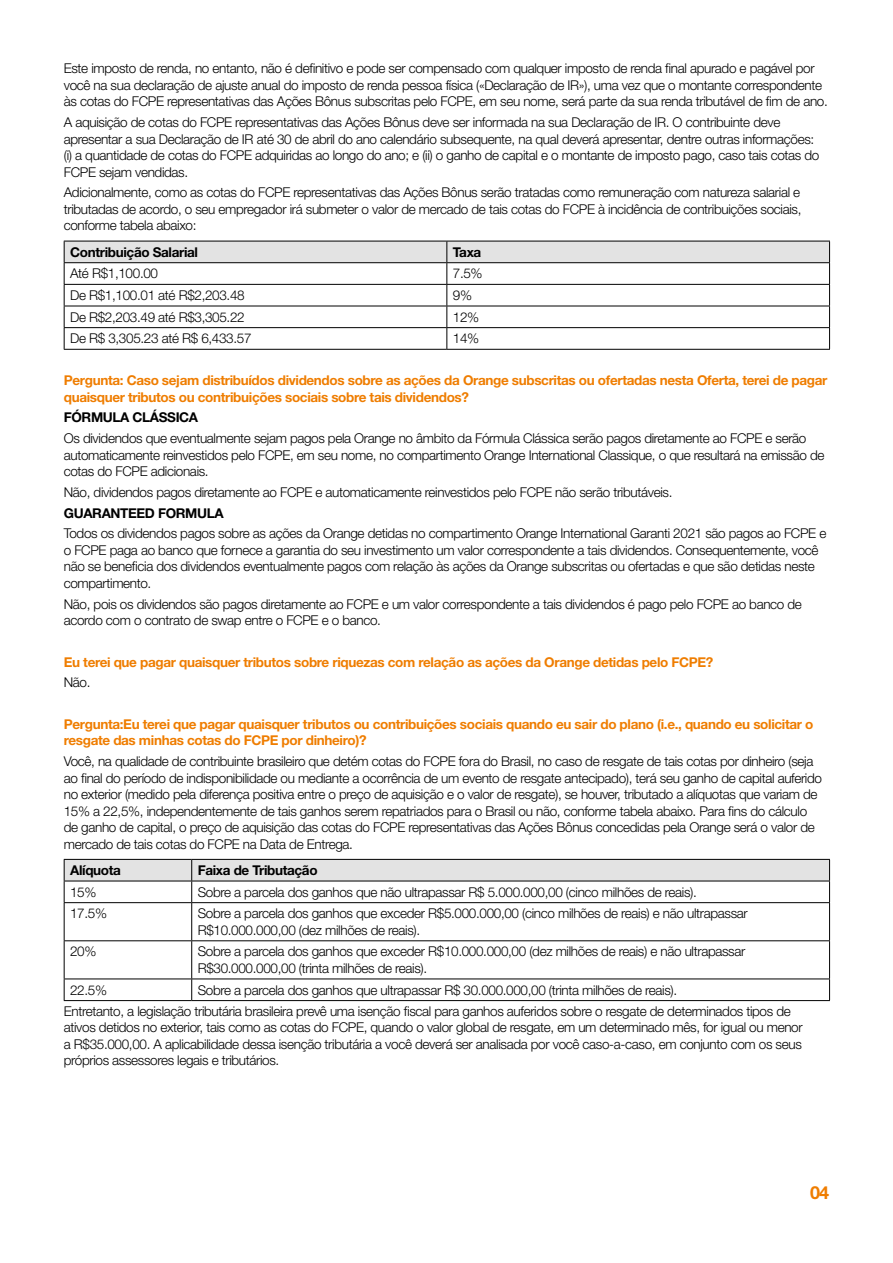
<style>
.page{position:relative;width:893px;height:1263px;background:#fff}
.page>*{position:absolute;margin:0;border:0;box-sizing:border-box;transform-origin:0 0}
.t1{font:700 18px "Helvetica Neue LT Std";color:#ef7d00}
.t2{font:300 13.5px/16.5px "Helvetica Neue LT Std";letter-spacing:-.025em;color:#000}
.t3{font:700 13.5px/16.5px "Helvetica Neue LT Std";letter-spacing:-.025em;color:#ef7d00}
.t4{font:700 13.5px "Helvetica Neue LT Std";letter-spacing:-.025em;color:#000}
</style>
<div class="page">
<svg style="left:64px;top:241px;width:766px;height:108px"></svg>
<hr style="left:64px;top:349px;width:383px;height:1px;background:#000">
<hr style="left:447px;top:349px;width:383px;height:1px;background:#000">
<svg style="left:64px;top:859px;width:766px;height:43px"></svg>
<hr style="left:64px;top:902px;width:128px;height:1px;background:#000">
<hr style="left:64px;top:903px;width:1px;height:37px;background:#000">
<hr style="left:192px;top:902px;width:638px;height:1px;background:#000">
<hr style="left:191px;top:903px;width:1px;height:37px;background:#000">
<hr style="left:829px;top:903px;width:1px;height:37px;background:#000">
<hr style="left:64px;top:940px;width:128px;height:1px;background:#000">
<hr style="left:64px;top:941px;width:1px;height:37px;background:#000">
<hr style="left:192px;top:940px;width:638px;height:1px;background:#000">
<hr style="left:191px;top:941px;width:1px;height:37px;background:#000">
<hr style="left:829px;top:941px;width:1px;height:37px;background:#000">
<hr style="left:64px;top:978px;width:128px;height:1px;background:#000">
<svg style="left:64px;top:979px;width:1px;height:21px"></svg>
<hr style="left:192px;top:978px;width:638px;height:1px;background:#000">
<svg style="left:191px;top:979px;width:1px;height:21px"></svg>
<svg style="left:829px;top:979px;width:1px;height:21px"></svg>
<hr style="left:64px;top:1000px;width:128px;height:1px;background:#000">
<hr style="left:192px;top:1000px;width:638px;height:1px;background:#000">
<p class="t2" style="left:64px;top:60px;width:766px">Este imposto de renda, no entanto, não é definitivo e pode ser compensado com qualquer imposto de renda final apurado e pagável por você na sua declaração de ajuste anual do imposto de renda pessoa física («Declaração de IR»), uma vez que o montante correspondente às cotas do FCPE representativas das Ações Bônus subscritas pelo FCPE, em seu nome, será parte da sua renda tributável de fim de ano.</p>
<p class="t2" style="left:64px;top:114px;width:757px">A aquisição de cotas do FCPE representativas das Ações Bônus deve ser informada na sua Declaração de IR. O contribuinte deve apresentar a sua Declaração de IR até 30 de abril do ano calendário subsequente, na qual deverá apresentar, dentre outras informações: (i) a quantidade de cotas do FCPE adquiridas ao longo do ano; e (ii) o ganho de capital e o montante de imposto pago, caso tais cotas do FCPE sejam vendidas.</p>
<p class="t2" style="left:64px;top:184px;width:739px;text-align:justify">Adicionalmente, como as cotas do FCPE representativas das Ações Bônus serão tratadas como remuneração com natureza salarial e tributadas de acordo, o seu empregador irá submeter o valor de mercado de tais cotas do FCPE à incidência de contribuições sociais, conforme tabela abaixo:</p>
<p class="t4" style="left:70px;top:244px;width:129px">Contribuição Salarial</p>
<p class="t4" style="left:453px;top:244px;width:30px">Taxa</p>
<p class="t2" style="left:70px;top:265px;width:89px">Até R$1,100.00</p>
<p class="t2" style="left:453px;top:265px;width:31px">7.5%</p>
<p class="t2" style="left:70px;top:287px;width:176px">De R$1,100.01 até R$2,203.48</p>
<p class="t2" style="left:453px;top:287px;width:21px">9%</p>
<p class="t2" style="left:70px;top:308px;width:176px">De R$2,203.49 até R$3,305.22</p>
<p class="t2" style="left:453px;top:308px;width:28px">12%</p>
<p class="t2" style="left:70px;top:330px;width:183px">De R$ 3,305.23 até R$ 6,433.57</p>
<p class="t2" style="left:453px;top:330px;width:28px">14%</p>
<p class="t3" style="left:64px;top:372px;width:765px">Pergunta: Caso sejam distribuídos dividendos sobre as ações da Orange subscritas ou ofertadas nesta Oferta, terei de pagar quaisquer tributos ou contribuições sociais sobre tais dividendos?</p>
<p class="t4" style="left:64px;top:409px;width:136px">FÓRMULA CLÁSSICA</p>
<p class="t2" style="left:64px;top:430px;width:762px">Os dividendos que eventualmente sejam pagos pela Orange no âmbito da Fórmula Clássica serão pagos diretamente ao FCPE e serão automaticamente reinvestidos pelo FCPE, em seu nome, no compartimento Orange International Classique, o que resultará na emissão de cotas do FCPE adicionais.</p>
<p class="t2" style="left:64px;top:484px;width:610px">Não, dividendos pagos diretamente ao FCPE e automaticamente reinvestidos pelo FCPE não serão tributáveis.</p>
<p class="t4" style="left:64px;top:504px;width:162px">GUARANTEED FORMULA</p>
<p class="t2" style="left:64px;top:525px;width:764px">Todos os dividendos pagos sobre as ações da Orange detidas no compartimento Orange International Garanti 2021 são pagos ao FCPE e o FCPE paga ao banco que fornece a garantia do seu investimento um valor correspondente a tais dividendos. Consequentemente, você não se beneficia dos dividendos eventualmente pagos com relação às ações da Orange subscritas ou ofertadas e que são detidas neste compartimento.</p>
<p class="t2" style="left:64px;top:595px;width:740px">Não, pois os dividendos são pagos diretamente ao FCPE e um valor correspondente a tais dividendos é pago pelo FCPE ao banco de acordo com o contrato de swap entre o FCPE e o banco.</p>
<p class="t3" style="left:64px;top:653px;width:651px">Eu terei que pagar quaisquer tributos sobre riquezas com relação as ações da Orange detidas pelo FCPE?</p>
<p class="t2" style="left:64px;top:674px;width:28px">Não.</p>
<p class="t3" style="left:64px;top:715px;width:751px">Pergunta:Eu terei que pagar quaisquer tributos ou contribuições sociais quando eu sair do plano (i.e., quando eu solicitar o resgate das minhas cotas do FCPE por dinheiro)?</p>
<p class="t2" style="left:64px;top:753px;width:760px">Você, na qualidade de contribuinte brasileiro que detém cotas do FCPE fora do Brasil, no caso de resgate de tais cotas por dinheiro (seja ao final do período de indisponibilidade ou mediante a ocorrência de um evento de resgate antecipado), terá seu ganho de capital auferido no exterior (medido pela diferença positiva entre o preço de aquisição e o valor de resgate), se houver, tributado a alíquotas que variam de 15% a 22,5%, independentemente de tais ganhos serem repatriados para o Brasil ou não, conforme tabela abaixo. Para fins do cálculo de ganho de capital, o preço de aquisição das cotas do FCPE representativas das Ações Bônus concedidas pela Orange será o valor de mercado de tais cotas do FCPE na Data de Entrega.</p>
<p class="t4" style="left:70px;top:862px;width:52px">Alíquota</p>
<p class="t4" style="left:198px;top:862px;width:121px">Faixa de Tributação</p>
<p class="t2" style="left:70px;top:883px;width:28px">15%</p>
<p class="t2" style="left:198px;top:883px;width:501px">Sobre a parcela dos ganhos que não ultrapassar R$ 5.000.000,00 (cinco milhões de reais).</p>
<p class="t2" style="left:70px;top:905px;width:38px">17.5%</p>
<p class="t2" style="left:198px;top:905px;width:551px">Sobre a parcela dos ganhos que exceder R$5.000.000,00 (cinco milhões de reais) e não ultrapassar<br>R$10.000.000,00 (dez milhões de reais).</p>
<p class="t2" style="left:70px;top:943px;width:28px">20%</p>
<p class="t2" style="left:198px;top:943px;width:549px">Sobre a parcela dos ganhos que exceder R$10.000.000,00 (dez milhões de reais) e não ultrapassar<br>R$30.000.000,00 (trinta milhões de reais).</p>
<p class="t2" style="left:70px;top:981px;width:38px">22.5%</p>
<p class="t2" style="left:64px;top:979px;width:728px;line-height:21.1px;text-indent:134px">Sobre a parcela dos ganhos que ultrapassar R$ 30.000.000,00 (trinta milhões de reais).<br>Entretanto, a legislação tributária brasileira prevê uma isenção fiscal para ganhos auferidos sobre o resgate de determinados tipos de</p>
<p class="t2" style="left:64px;top:1019px;width:740px;text-align:justify">ativos detidos no exterior, tais como as cotas do FCPE, quando o valor global de resgate, em um determinado mês, for igual ou menor a R$35.000,00. A aplicabilidade dessa isenção tributária a você deverá ser analisada por você caso-a-caso, em conjunto com os seus próprios assessores legais e tributários.</p>
<h1 class="t1" style="left:810px;top:1182px;width:21px">04</h1>
</div>
